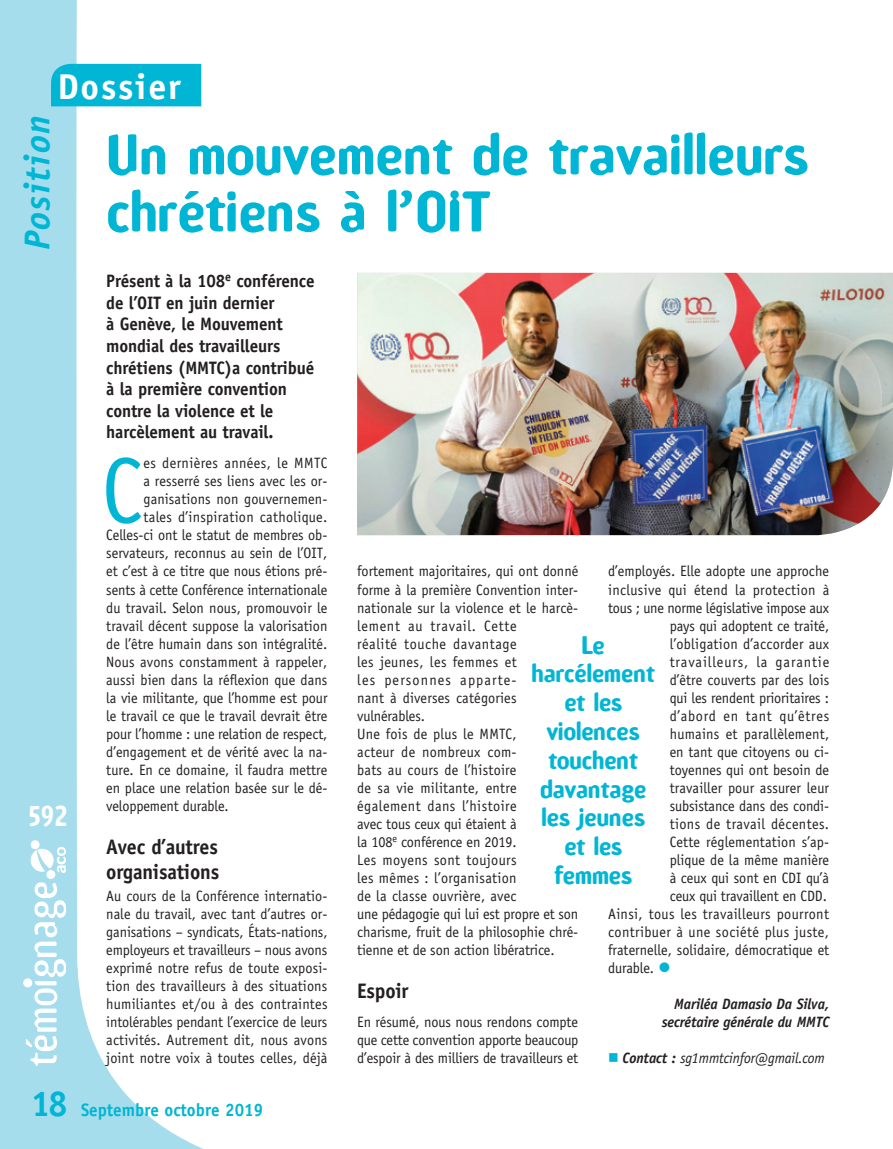
<style>
.page{position:relative;width:893px;height:1149px;background:#fff}
.page>*{position:absolute;margin:0;border:0;box-sizing:border-box;transform-origin:0 0}
.Texte_courant___lett{font:93px "Officina Sans";color:#00b6d4;scale:.95 1}
.Titre{font:700 54px/57px "Amoebia";letter-spacing:.01em;color:#00b6d4;scale:.95 1}
.t1{font:italic 700 36px "Officina Sans";color:#00b6d4}
.t2{font:700 36px "Officina Sans";letter-spacing:.05em;color:#fff}
.t3{font:700 36px "Officina Sans";color:#00b6d4;scale:.95 1}
.t4{font:700 27px "Amoebia";color:#fff;scale:.85 1}
.Exergue{font:700 24px/28.8px "Amoebia";color:#00b6d4;text-align:center;scale:.95 1}
.Intertitre{font:700 21px/25.2px "Officina Sans";letter-spacing:-.01em;color:#231f20;scale:.95 1}
.Chapo{font:700 18px/21.6px "Officina Sans";letter-spacing:-.01em;color:#231f20;scale:.95 1}
.t5{font:700 18px "Officina Sans";color:#00b6d4;scale:.95 1}
.Texte_courant{font:15px/18px "Officina Sans";color:#231f20;text-align:justify;scale:.95 1}
.Texte_courant___lett-2{font:15px "Officina Sans";color:#231f20;scale:.95 1}
.Signature{font:italic 700 15px "Officina Sans";letter-spacing:-.01em;color:#231f20;scale:.95 1}
.Signature-2{font:italic 15px "Officina Sans";letter-spacing:-.01em;color:#231f20;scale:.95 1}
.Texte_courant___lett-3{font:15px "Officina Sans";letter-spacing:.02em;color:#231f20;scale:.95 1}
.Texte_courant___lett-4{font:15px "Officina Sans";letter-spacing:.025em;color:#231f20;scale:.95 1}
.s1{font-size:27px;color:#00b6d4}
.s2{color:#00b6d4}
.s3{font-weight:700}
</style>
<div class="page">
<svg style="left:0;top:0;width:202px;height:1148px"></svg>
<svg style="left:26px;top:882px;width:40px;height:183px"></svg>
<div style="left:46px;top:869px;width:9px;height:9px;border:2px solid #fff;border-radius:50%"></div>
<div style="left:31px;top:840px;width:9px;height:8px;border:2px solid #fff;border-radius:50%"></div>
<div style="left:47px;top:870px;width:7px;height:7px;background:#fff;border-radius:50%"></div>
<div style="left:32px;top:841px;width:7px;height:7px;background:#fff;border-radius:50%"></div>
<svg style="left:31px;top:846px;width:35px;height:26px"></svg>
<div style="left:24px;top:978px;width:8px;height:8px;background:#fff;border-radius:50%"></div>
<div style="left:23px;top:978px;width:9px;height:9px;border:1px solid #fff;border-radius:50%"></div>
<div style="left:51px;top:64px;width:150px;height:42px;background:#00b6d4"></div>
<img style="left:357px;top:273px;width:536px;height:262px">
<p class="t1" style="left:16px;top:250px;width:137px;rotate:-90deg">Position</p>
<p class="t2" style="left:57px;top:64px;width:125px">Dossier</p>
<p class="Titre" style="left:106px;top:127px;width:740px">Un mouvement de travailleurs chrétiens à l’OIT</p>
<p class="t4" style="left:29px;top:801px;width:46px">592</p>
<p class="t3" style="left:31px;top:1080px;width:40px">18</p>
<p class="Chapo" style="left:106px;top:270px;width:221px">Présent à la 108<sup>e</sup> conférence de l’OIT en juin dernier<br>à Genève, le Mouvement mondial des travailleurs chrétiens (MMTC)a contribué</p>
<p class="Chapo" style="left:106px;top:378px;width:192px">à la première convention contre la violence et le harcèlement au travail.</p>
<p class="Texte_courant___lett" style="left:102px;top:436px;width:45px">C</p>
<p class="Texte_courant___lett-4" style="left:144px;top:454px;width:195px">es dernières années, le MMTC</p>
<p class="Texte_courant___lett-2" style="left:144px;top:472px;width:195px">a resserré ses liens avec les or-</p>
<p class="Texte_courant___lett-2" style="left:144px;top:490px;width:195px">ganisations non gouvernemen-</p>
<p class="Texte_courant___lett-3" style="left:144px;top:508px;width:195px">tales d’inspiration catholique.</p>
<p class="Texte_courant___lett-2" style="left:106px;top:526px;width:234px">Celles-ci ont le statut de membres ob-</p>
<p class="Texte_courant___lett-2" style="left:106px;top:544px;width:234px">servateurs, reconnus au sein de l’OIT,</p>
<p class="Texte_courant___lett-2" style="left:106px;top:562px;width:234px">et c’est à ce titre que nous étions pré-</p>
<p class="Texte_courant___lett-2" style="left:106px;top:580px;width:234px">sents à cette Conférence internationale</p>
<p class="Texte_courant___lett-2" style="left:106px;top:598px;width:234px">du travail. Selon nous, promouvoir le</p>
<p class="Texte_courant___lett-2" style="left:106px;top:616px;width:234px">travail décent suppose la valorisation</p>
<p class="Texte_courant___lett-2" style="left:106px;top:634px;width:234px">de l’être humain dans son intégralité.</p>
<p class="Texte_courant___lett-2" style="left:106px;top:652px;width:234px">Nous avons constamment à rappeler,</p>
<p class="Texte_courant___lett-2" style="left:106px;top:670px;width:234px">aussi bien dans la réflexion que dans</p>
<p class="Texte_courant___lett-2" style="left:106px;top:688px;width:234px">la vie militante, que l’homme est pour</p>
<p class="Texte_courant___lett-2" style="left:106px;top:706px;width:234px">le travail ce que le travail devrait être</p>
<p class="Texte_courant___lett-2" style="left:106px;top:724px;width:234px">pour l’homme : une relation de respect,</p>
<p class="Texte_courant___lett-2" style="left:106px;top:742px;width:234px">d’engagement et de vérité avec la na-</p>
<p class="Texte_courant___lett-2" style="left:106px;top:760px;width:234px">ture. En ce domaine, il faudra mettre</p>
<p class="Texte_courant___lett-2" style="left:106px;top:778px;width:234px">en place une relation basée sur le dé-</p>
<p class="Texte_courant___lett-2" style="left:106px;top:796px;width:130px">veloppement durable.</p>
<p class="Intertitre" style="left:106px;top:833px;width:120px">Avec d’autres organisations</p>
<p class="Texte_courant" style="left:106px;top:886px;width:234px">Au cours de la Conférence internatio&shy;nale du travail, avec tant d’autres or&shy;ganisations – syndicats, États-nations, employeurs et travailleurs – nous avons exprimé notre refus de toute exposi&shy;tion des travailleurs à des situations humiliantes et/ou à des contraintes intolérables pendant l’exercice de leurs activités. Autrement dit, nous avons joint notre voix à toutes celles, déjà</p>
<p class="t5" style="left:81px;top:1098px;width:193px">Septembre octobre 2019</p>
<p class="Texte_courant" style="left:357px;top:562px;width:234px;text-align:left">fortement majoritaires, qui ont donné forme à la première Convention inter&shy;nationale sur la violence et le harcè&shy;lement au travail. Cette<br>réalité touche davantage<br>les jeunes, les femmes et<br>les personnes apparte-<br>nant à diverses catégories vulnérables.</p>
<p class="Texte_courant" style="left:357px;top:724px;width:234px;text-align:left">Une fois de plus le MMTC,<br>acteur de nombreux com-<br>bats au cours de l’histoire<br>de sa vie militante, entre également dans l’histoire<br>avec tous ceux qui étaient à<br>la 108<sup>e</sup> conférence en 2019.<br>Les moyens sont toujours<br>les mêmes : l’organisation<br>de la classe ouvrière, avec<br>une pédagogie qui lui est propre et son charisme, fruit de la philosophie chré&shy;tienne et de son action libératrice.</p>
<p class="Intertitre" style="left:357px;top:977px;width:56px">Espoir</p>
<p class="Texte_courant" style="left:357px;top:1012px;width:234px">En résumé, nous nous rendons compte que cette convention apporte beaucoup d’espoir à des milliers de travailleurs et</p>
<p class="Texte_courant" style="left:608px;top:562px;width:234px;text-align:right">d’employés. Elle adopte une approche inclusive qui étend la protection à tous ; une norme législative impose aux pays qui adoptent ce traité, l’obligation d’accorder aux travailleurs, la garantie<br>d’être couverts par des lois<br>qui les rendent prioritaires :<br>d’abord en tant qu’êtres<br>humains et parallèlement,<br>en tant que citoyens ou ci-<br>toyennes qui ont besoin de<br>travailler pour assurer leur subsistance dans des condi-<br>tions de travail décentes.<br>Cette réglementation s’ap-<br>plique de la même manière<br>à ceux qui sont en CDI qu’à<br>ceux qui travaillent en CDD.</p>
<p class="Texte_courant" style="left:608px;top:904px;width:234px">Ainsi, tous les travailleurs pourront contribuer à une société plus juste, fraternelle, solidaire, démocratique et durable. <span class="s1">•</span></p>
<p class="Signature" style="left:674px;top:994px;width:165px">Mariléa Damasio Da Silva,</p>
<p class="Signature" style="left:662px;top:1012px;width:177px">secrétaire générale du MMTC</p>
<p class="Signature-2" style="left:608px;top:1048px;width:230px"><span class="s2">■</span> <span class="s3">Contact :</span> sg1mmtcinfor@gmail.com</p>
<p class="Exergue" style="left:532px;top:630px;width:131px">Le harcélement et les violences touchent davantage les jeunes et les femmes</p>
</div>
